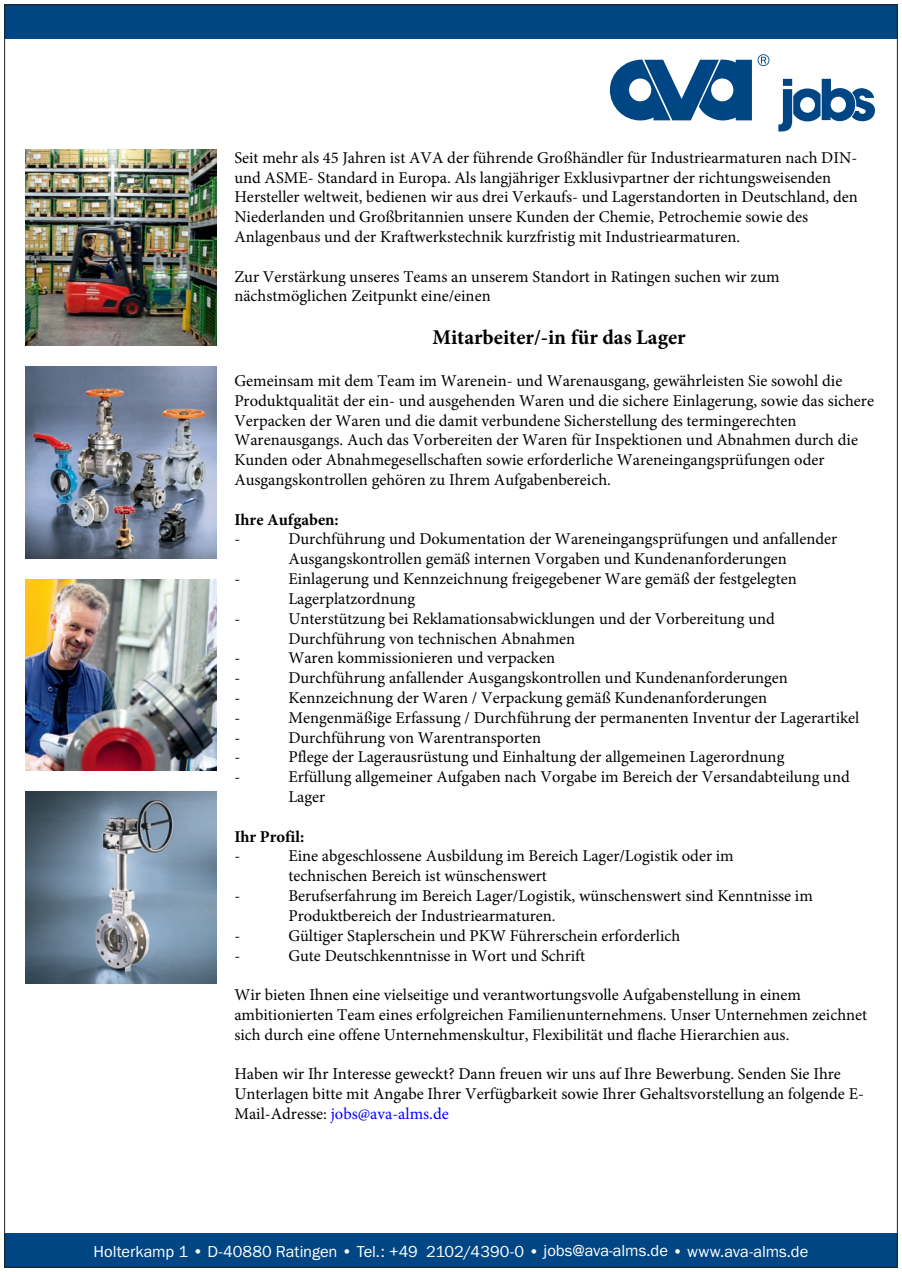
<style>
.page{position:relative;width:902px;height:1272px;background:#fff}
.page>*{position:absolute;margin:0;border:0;box-sizing:border-box;transform-origin:0 0}
.t1{font:700 21px "Minion Pro";color:#000}
.t2{font:16.5px/19.8px "Minion Pro";color:#000}
.t3{font:16.5px "Franklin Gothic Itc T";letter-spacing:-.005em;color:#fff}
.t4{font:700 16.5px "Minion Pro";color:#000}
.s1{color:#00f}
</style>
<div class="page">
<div style="left:4px;top:4px;width:893px;height:34px;background:#004684"></div>
<svg style="left:610px;top:60px;width:141px;height:60px"></svg>
<svg style="left:757px;top:54px;width:12px;height:12px"></svg>
<svg style="left:778px;top:79px;width:96px;height:52px"></svg>
<div style="left:4px;top:1233px;width:893px;height:34px;background:#004684"></div>
<img style="left:26px;top:366px;width:191px;height:192px">
<img style="left:26px;top:579px;width:191px;height:191px">
<img style="left:26px;top:792px;width:191px;height:191px">
<img style="left:26px;top:150px;width:191px;height:195px">
<p class="t2" style="left:234px;top:148px;width:625px">Seit mehr als 45 Jahren ist AVA der führende Großhändler für Industriearmaturen nach DIN&shy;und ASME- Standard in Europa. Als langjähriger Exklusivpartner der richtungsweisenden Hersteller weltweit, bedienen wir aus drei Verkaufs- und Lagerstandorten in Deutschland, den Niederlanden und Großbritannien unsere Kunden der Chemie, Petrochemie sowie des Anlagenbaus und der Kraftwerkstechnik kurzfristig mit Industriearmaturen.</p>
<p class="t2" style="left:234px;top:266px;width:547px">Zur Verstärkung unseres Teams an unserem Standort in Ratingen suchen wir zum nächstmöglichen Zeitpunkt eine/einen</p>
<p class="t1" style="left:432px;top:323px;width:255px">Mitarbeiter/-in für das Lager</p>
<p class="t2" style="left:234px;top:371px;width:641px">Gemeinsam mit dem Team im Warenein- und Warenausgang, gewährleisten Sie sowohl die Produktqualität der ein- und ausgehenden Waren und die sichere Einlagerung, sowie das sichere Verpacken der Waren und die damit verbundene Sicherstellung des termingerechten Warenausgangs. Auch das Vorbereiten der Waren für Inspektionen und Abnahmen durch die Kunden oder Abnahmegesellschaften sowie erforderliche Wareneingangsprüfungen oder Ausgangskontrollen gehören zu Ihrem Aufgabenbereich.</p>
<p class="t4" style="left:234px;top:508px;width:106px">Ihre Aufgaben:</p>
<p class="t2" style="left:234px;top:529px;width:7px">-</p>
<p class="t2" style="left:288px;top:529px;width:550px">Durchführung und Dokumentation der Wareneingangsprüfungen und anfallender<br>Ausgangskontrollen gemäß internen Vorgaben und Kundenanforderungen</p>
<p class="t2" style="left:234px;top:569px;width:7px">-</p>
<p class="t2" style="left:288px;top:569px;width:510px">Einlagerung und Kennzeichnung freigegebener Ware gemäß der festgelegten<br>Lagerplatzordnung</p>
<p class="t2" style="left:234px;top:608px;width:7px">-</p>
<p class="t2" style="left:288px;top:608px;width:488px">Unterstützung bei Reklamationsabwicklungen und der Vorbereitung und<br>Durchführung von technischen Abnahmen</p>
<p class="t2" style="left:234px;top:648px;width:7px">-</p>
<p class="t2" style="left:288px;top:648px;width:268px">Waren kommissionieren und verpacken</p>
<p class="t2" style="left:234px;top:668px;width:7px">-</p>
<p class="t2" style="left:288px;top:668px;width:501px">Durchführung anfallender Ausgangskontrollen und Kundenanforderungen</p>
<p class="t2" style="left:234px;top:688px;width:7px">-</p>
<p class="t2" style="left:288px;top:688px;width:480px">Kennzeichnung der Waren / Verpackung gemäß Kundenanforderungen</p>
<p class="t2" style="left:234px;top:707px;width:7px">-</p>
<p class="t2" style="left:288px;top:707px;width:572px">Mengenmäßige Erfassung / Durchführung der permanenten Inventur der Lagerartikel</p>
<p class="t2" style="left:234px;top:727px;width:7px">-</p>
<p class="t2" style="left:288px;top:727px;width:254px">Durchführung von Warentransporten</p>
<p class="t2" style="left:234px;top:747px;width:7px">-</p>
<p class="t2" style="left:288px;top:747px;width:497px">Pflege der Lagerausrüstung und Einhaltung der allgemeinen Lagerordnung</p>
<p class="t2" style="left:234px;top:767px;width:7px">-</p>
<p class="t2" style="left:288px;top:767px;width:563px">Erfüllung allgemeiner Aufgaben nach Vorgabe im Bereich der Versandabteilung und<br>Lager</p>
<p class="t4" style="left:234px;top:824px;width:71px">Ihr Profil:</p>
<p class="t2" style="left:234px;top:846px;width:7px">-</p>
<p class="t2" style="left:288px;top:846px;width:447px">Eine abgeschlossene Ausbildung im Bereich Lager/Logistik oder im technischen Bereich ist wünschenswert</p>
<p class="t2" style="left:234px;top:886px;width:7px">-</p>
<p class="t2" style="left:288px;top:886px;width:526px">Berufserfahrung im Bereich Lager/Logistik, wünschenswert sind Kenntnisse im<br>Produktbereich der Industriearmaturen.</p>
<p class="t2" style="left:234px;top:925px;width:7px">-</p>
<p class="t2" style="left:288px;top:925px;width:393px">Gültiger Staplerschein und PKW Führerschein erforderlich</p>
<p class="t2" style="left:234px;top:945px;width:7px">-</p>
<p class="t2" style="left:288px;top:945px;width:298px">Gute Deutschkenntnisse in Wort und Schrift</p>
<p class="t2" style="left:234px;top:985px;width:634px">Wir bieten Ihnen eine vielseitige und verantwortungsvolle Aufgabenstellung in einem ambitionierten Team eines erfolgreichen Familienunternehmens. Unser Unternehmen zeichnet sich durch eine offene Unternehmenskultur, Flexibilität und flache Hierarchien aus.</p>
<p class="t2" style="left:234px;top:1064px;width:631px">Haben wir Ihr Interesse geweckt? Dann freuen wir uns auf Ihre Bewerbung. Senden Sie Ihre<br>Unterlagen bitte mit Angabe Ihrer Verfügbarkeit sowie Ihrer Gehaltsvorstellung an folgende E-<br>Mail-Adresse: <span class="s1">jobs@ava-alms.de</span></p>
<p class="t3" style="left:94px;top:1241px;width:716px">Holterkamp 1 • D-40880 Ratingen • Tel.: +49 2102/4390-0 • jobs@ava-alms.de • www.ava-alms.de</p>
</div>
